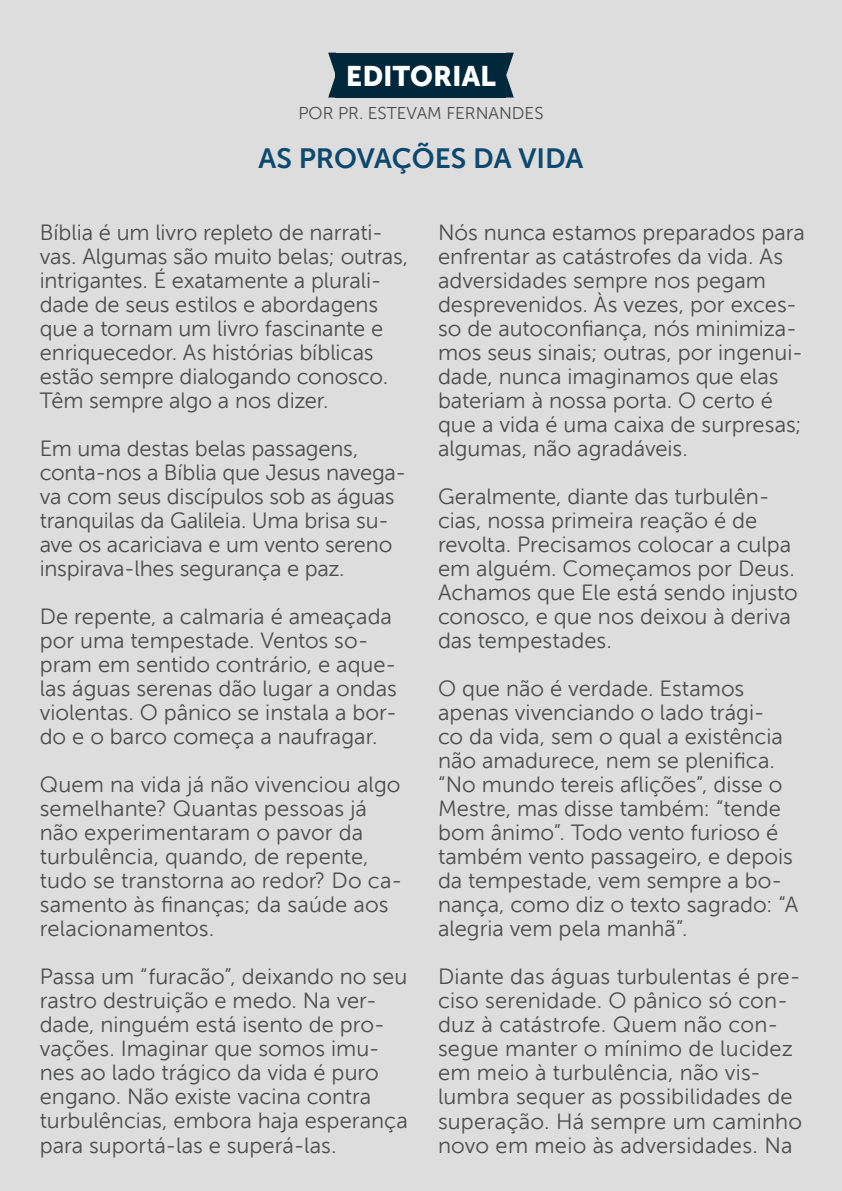
<style>
.page{position:relative;width:842px;height:1191px;background:#dedddd}
.page>*{position:absolute;margin:0;border:0;box-sizing:border-box;transform-origin:0 0}
.t1{font:28px "Museo Sans 700";letter-spacing:-.005em;color:#0d486e}
.t2{font:28px "Museo Sans 900";color:#fff}
.t3{font:22px/24px "Museo Sans 300";color:#4b4c4d}
.t4{font:17px "Museo Sans 300";color:#4b4c4d}
</style>
<div class="page">
<div style="left:336px;top:53px;width:170px;height:45px;background:#00273a"></div>
<svg style="left:328px;top:53px;width:8px;height:45px"></svg>
<svg style="left:506px;top:53px;width:8px;height:45px"></svg>
<p class="t2" style="left:346px;top:60px;width:152px">EDITORIAL</p>
<p class="t4" style="left:298px;top:104px;width:247px">POR PR. ESTEVAM FERNANDES</p>
<p class="t1" style="left:258px;top:143px;width:326px">AS PROVAÇÕES DA VIDA</p>
<p class="t3" style="left:40px;top:221px;width:370px">Bíblia é um livro repleto de narrati&shy;vas. Algumas são muito belas; outras, intrigantes. É exatamente a plurali&shy;dade de seus estilos e abordagens que a tornam um livro fascinante e enriquecedor. As histórias bíblicas estão sempre dialogando conosco.<br>Têm sempre algo a nos dizer.</p>
<p class="t3" style="left:40px;top:437px;width:368px">Em uma destas belas passagens, conta-nos a Bíblia que Jesus navega&shy;va com seus discípulos sob as águas tranquilas da Galileia. Uma brisa su&shy;ave os acariciava e um vento sereno inspirava-lhes segurança e paz.</p>
<p class="t3" style="left:40px;top:605px;width:359px">De repente, a calmaria é ameaçada por uma tempestade. Ventos so&shy;pram em sentido contrário, e aque&shy;las águas serenas dão lugar a ondas violentas. O pânico se instala a bor&shy;do e o barco começa a naufragar.</p>
<p class="t3" style="left:40px;top:773px;width:364px">Quem na vida já não vivenciou algo semelhante? Quantas pessoas já não experimentaram o pavor da turbulência, quando, de repente, tudo se transtorna ao redor? Do ca&shy;samento às finanças; da saúde aos relacionamentos.</p>
<p class="t3" style="left:40px;top:965px;width:370px">Passa um “furacão”, deixando no seu rastro destruição e medo. Na ver&shy;dade, ninguém está isento de pro&shy;vações. Imaginar que somos imu&shy;nes ao lado trágico da vida é puro engano. Não existe vacina contra turbulências, embora haja esperança para suportá-las e superá-las.</p>
<p class="t3" style="left:438px;top:221px;width:369px">Nós nunca estamos preparados para enfrentar as catástrofes da vida. As adversidades sempre nos pegam desprevenidos. Às vezes, por exces&shy;so de autoconfiança, nós minimiza&shy;mos seus sinais; outras, por ingenui&shy;dade, nunca imaginamos que elas bateriam à nossa porta. O certo é que a vida é uma caixa de surpresas; algumas, não agradáveis.</p>
<p class="t3" style="left:438px;top:485px;width:361px">Geralmente, diante das turbulên&shy;cias, nossa primeira reação é de revolta. Precisamos colocar a culpa em alguém. Começamos por Deus.<br>Achamos que Ele está sendo injusto conosco, e que nos deixou à deriva das tempestades.</p>
<p class="t3" style="left:438px;top:677px;width:362px">O que não é verdade. Estamos apenas vivenciando o lado trági-<br>co da vida, sem o qual a existência não amadurece, nem se plenifica. “No mundo tereis aflições”, disse o<br>Mestre, mas disse também: “tende bom ânimo”. Todo vento furioso é também vento passageiro, e depois da tempestade, vem sempre a bo&shy;nança, como diz o texto sagrado: “A alegria vem pela manhã”.</p>
<p class="t3" style="left:438px;top:965px;width:366px">Diante das águas turbulentas é pre&shy;ciso serenidade. O pânico só con&shy;duz à catástrofe. Quem não con&shy;segue manter o mínimo de lucidez em meio à turbulência, não vis&shy;lumbra sequer as possibilidades de superação. Há sempre um caminho novo em meio às adversidades. Na</p>
</div>
